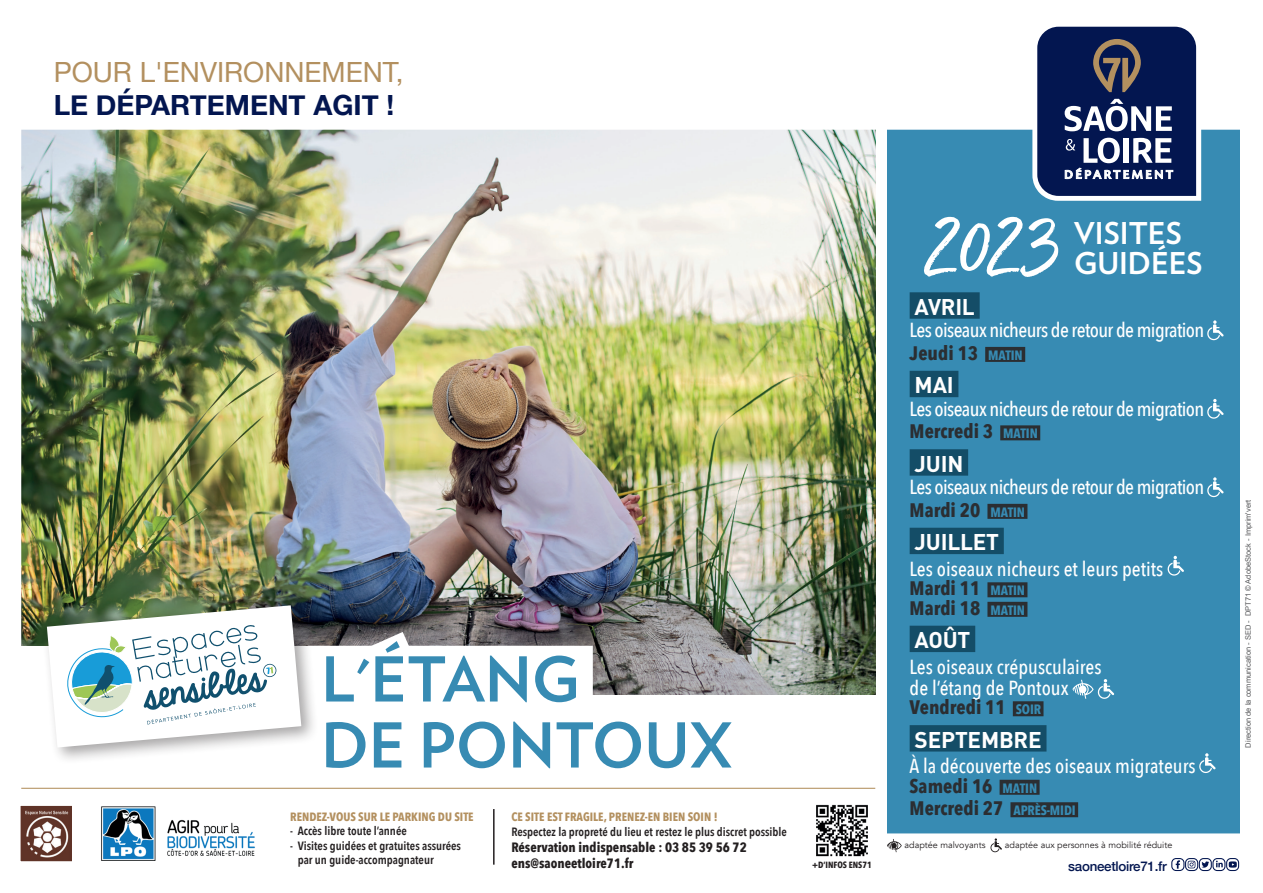
<style>
.page{position:relative;width:1263px;height:893px;background:#fff}
.page>*{position:absolute;margin:0;border:0;box-sizing:border-box;transform-origin:0 0}
.t1{font:700 61.65px/66px "Verlag";color:#378bb3}
.t2{font:700 30px/29.5px "Verlag";color:#fff}
.t3{font:28.5px "Helvetica Neue";color:#b3905f}
.t4{font:700 28.5px "Helvetica Neue";color:#031650}
.t5{font:27.75px "Helvetica Neue";color:#b3905f}
.t6{font:700 27.75px "Helvetica Neue";color:#031650}
.t7{font:700 22.5px "DIN";letter-spacing:-.01em;color:#fff}
.t8{font:500 20.25px "Avenir Next Condensed";letter-spacing:-.03em;color:#fff}
.t9{font:500 20.25px/21px "Avenir Next Condensed";color:#fff}
.t10{font:700 19.5px/19.5px "Avenir Next Condensed";color:#2b2e32}
.t11{font:700 13.5px/16.2px "Avenir Next Condensed";color:#231f20}
.t12{font:500 13.35px "Helvetica Neue";letter-spacing:-.02em;color:#031650}
.t13{font:600 12px/14.4px "Avenir Next Condensed";color:#231f20}
.t14{font:700 12px "Avenir Next Condensed";color:#b3905f}
.t15{font:9px "Avenir";color:#231f20}
.t16{font:700 9px "Avenir Next Condensed";color:#231f20}
.t17{font:7.5px "Arial";color:#57585a}
.s1{font-size:13.5px;color:#378bb3}
</style>
<div class="page">
<img style="left:21px;top:129px;width:1219px;height:743px">
<svg style="left:1229px;top:861px;width:8px;height:7px"></svg>
<div style="left:1226px;top:858px;width:13px;height:13px;border:1px solid #031650;border-radius:4px"></div>
<div style="left:1199px;top:858px;width:13px;height:13px;border:1px solid #031650;border-radius:4px"></div>
<svg style="left:1171px;top:858px;width:38px;height:13px"></svg>
<svg style="left:1216px;top:861px;width:7px;height:6px"></svg>
<div style="left:1212px;top:858px;width:13px;height:13px;border:1px solid #031650;border-radius:4px"></div>
<img style="left:90px;top:794px;width:176px;height:78px">
<div style="left:20px;top:805px;width:53px;height:57px;background:#603327"></div>
<img style="left:25px;top:810px;width:44px;height:48px">
<div style="left:19px;top:804px;width:54px;height:59px;border:1px solid #fff"></div>
<img style="left:810px;top:798px;width:64px;height:64px">
<div style="left:5px;top:716px;width:874px;height:34px;background:#fff"></div>
<div style="left:5px;top:729px;width:568px;height:59px;background:#fff"></div>
<hr style="left:21px;top:788px;width:854px;height:1px;background:#b3905f">
<hr style="left:493px;top:809px;width:2px;height:56px;background:#231f20">
<div style="left:21px;top:646px;width:291px;height:121px;background:#fff"></div>
<svg style="left:1032px;top:26px;width:169px;height:174px"></svg>
<svg style="left:356px;top:632px;width:54px;height:14px"></svg>
<div style="left:308px;top:646px;width:285px;height:66px;background:#fff"></div>
<div style="left:308px;top:712px;width:438px;height:66px;background:#fff"></div>
<div style="left:41px;top:599px;width:278px;height:166px;background:#231f20;opacity:.4"></div>
<svg style="left:47px;top:605px;width:254px;height:142px"></svg>
<div style="left:910px;top:292px;width:70px;height:27px;background:#144d67"></div>
<div style="left:985px;top:347px;width:40px;height:15px;background:#2b2e32"></div>
<div style="left:910px;top:371px;width:48px;height:26px;background:#144d67"></div>
<div style="left:1000px;top:425px;width:40px;height:15px;background:#2b2e32"></div>
<div style="left:910px;top:449px;width:58px;height:27px;background:#144d67"></div>
<div style="left:987px;top:504px;width:40px;height:15px;background:#2b2e32"></div>
<div style="left:910px;top:528px;width:94px;height:26px;background:#144d67"></div>
<div style="left:987px;top:582px;width:40px;height:15px;background:#2b2e32"></div>
<div style="left:987px;top:602px;width:40px;height:15px;background:#2b2e32"></div>
<div style="left:910px;top:626px;width:65px;height:26px;background:#144d67"></div>
<div style="left:1013px;top:701px;width:30px;height:15px;background:#2b2e32"></div>
<div style="left:910px;top:725px;width:136px;height:26px;background:#144d67"></div>
<div style="left:999px;top:780px;width:40px;height:15px;background:#2b2e32"></div>
<div style="left:1010px;top:802px;width:68px;height:15px;background:#2b2e32"></div>
<svg style="left:1207px;top:320px;width:17px;height:20px"></svg>
<svg style="left:1207px;top:399px;width:17px;height:20px"></svg>
<svg style="left:1207px;top:477px;width:17px;height:20px"></svg>
<svg style="left:1167px;top:556px;width:17px;height:20px"></svg>
<svg style="left:1072px;top:679px;width:42px;height:20px"></svg>
<svg style="left:1199px;top:753px;width:17px;height:20px"></svg>
<svg style="left:924px;top:217px;width:134px;height:60px"></svg>
<svg style="left:887px;top:839px;width:15px;height:13px"></svg>
<svg style="left:990px;top:838px;width:12px;height:14px"></svg>
<h3 class="t3" style="left:53px;top:51px;width:355px">POUR L'ENVIRONNEMENT</h3>
<h3 class="t4" style="left:53px;top:83px;width:350px">LE DÉPARTEMENT AGIT !</h3>
<h3 class="t5" style="left:54px;top:52px;width:351px">POUR L'ENVIRONNEMENT,</h3>
<h3 class="t6" style="left:54px;top:83px;width:342px">LE DÉPARTEMENT AGIT !</h3>
<h1 class="t1" style="left:321px;top:643px;width:413px">L'ÉTANG<br>DE PONTOUX</h1>
<p class="t14" style="left:290px;top:809px;width:185px">RENDEZ-VOUS SUR LE PARKING DU SITE</p>
<p class="t13" style="left:290px;top:824px;width:118px">- Accès libre toute l’année</p>
<p class="t13" style="left:298px;top:838px;width:165px;text-indent:-8px">- Visites guidées et gratuites assurées par un guide-accompagnateur</p>
<p class="t14" style="left:511px;top:810px;width:208px">CE SITE EST FRAGILE, PRENEZ-EN BIEN SOIN !</p>
<p class="t13" style="left:511px;top:824px;width:277px">Respectez la propreté du lieu et restez le plus discret possible</p>
<p class="t11" style="left:511px;top:839px;width:237px">Réservation indispensable : 03 85 39 56 72 ens@saoneetloire71.fr</p>
<p class="t16" style="left:812px;top:860px;width:61px">+D’INFOS ENS71</p>
<h2 class="t2" style="left:1074px;top:217px;width:130px">VISITES<br>GUIDÉES</h2>
<h3 class="t7" style="left:915px;top:292px;width:62px">AVRIL</h3>
<h3 class="t8" style="left:910px;top:318px;width:296px">Les oiseaux nicheurs de retour de migration</h3>
<h3 class="t10" style="left:910px;top:343px;width:115px">Jeudi 13 <span class="s1">MATIN</span></h3>
<h3 class="t7" style="left:915px;top:370px;width:41px">MAI</h3>
<h3 class="t8" style="left:910px;top:396px;width:296px">Les oiseaux nicheurs de retour de migration</h3>
<h3 class="t10" style="left:910px;top:421px;width:130px">Mercredi 3 <span class="s1">MATIN</span></h3>
<h3 class="t7" style="left:915px;top:449px;width:50px">JUIN</h3>
<h3 class="t8" style="left:910px;top:475px;width:296px">Les oiseaux nicheurs de retour de migration</h3>
<h3 class="t10" style="left:910px;top:500px;width:117px">Mardi 20 <span class="s1">MATIN</span></h3>
<h3 class="t7" style="left:915px;top:527px;width:86px">JUILLET</h3>
<h3 class="t9" style="left:910px;top:558px;width:255px">Les oiseaux nicheurs et leurs petits</h3>
<h3 class="t10" style="left:910px;top:578px;width:117px">Mardi 11 <span class="s1">MATIN<br></span>Mardi 18 <span class="s1">MATIN</span></h3>
<h3 class="t7" style="left:915px;top:625px;width:57px">AOÛT</h3>
<h3 class="t9" style="left:910px;top:656px;width:193px">Les oiseaux crépusculaires de l’étang de Pontoux</h3>
<h3 class="t10" style="left:910px;top:697px;width:133px">Vendredi 11 <span class="s1">SOIR</span></h3>
<h3 class="t7" style="left:915px;top:725px;width:129px">SEPTEMBRE</h3>
<h3 class="t9" style="left:910px;top:755px;width:287px">À la découverte des oiseaux migrateurs</h3>
<h3 class="t10" style="left:910px;top:774px;width:168px;line-height:22.5px">Samedi 16 <span class="s1">MATIN<br></span>Mercredi 27 <span class="s1">APRÈS-MIDI</span></h3>
<p class="t15" style="left:905px;top:839px;width:82px">adaptée malvoyants</p>
<p class="t15" style="left:1005px;top:839px;width:169px">adaptée aux personnes à mobilité réduite</p>
<p class="t12" style="left:1068px;top:856px;width:100px">saoneetloire71.fr</p>
<p class="t17" style="left:1243px;top:747px;width:249px;rotate:-90deg">Direction de la communication - SED - DPT71 © AdobeStock - Imprim'vert</p>
</div>
